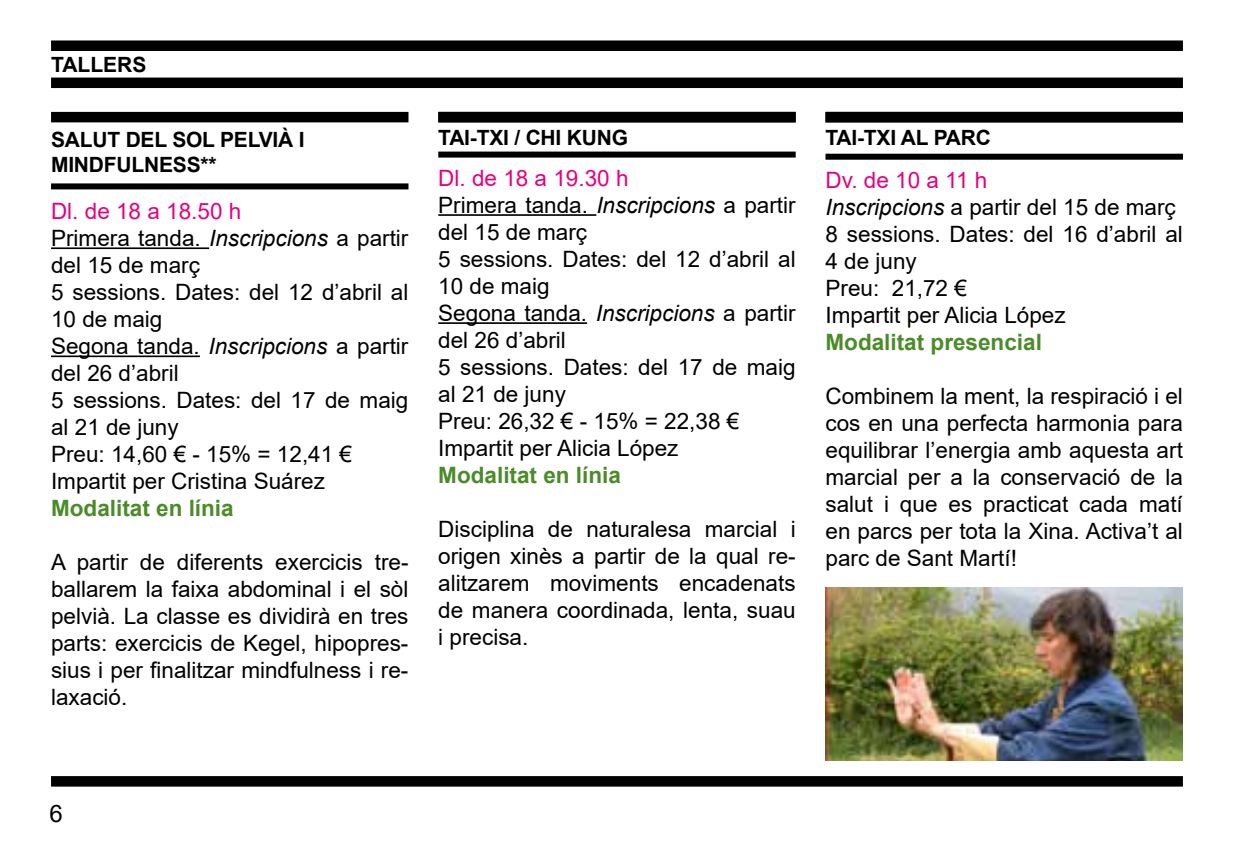
<style>
.page{position:relative;width:1234px;height:851px;background:#fff}
.page>*{position:absolute;margin:0;border:0;box-sizing:border-box;transform-origin:0 0}
.t1{font:24px "Arial";color:#000}
.t2{font:22.5px/27px "Arial";color:#000}
.t3{font:700 22.5px "Arial";color:#4a8c28}
.t4{font:700 21px "Arial";letter-spacing:-.01em;color:#000}
.s1{color:#e6007d}
.s2{font-style:italic}
</style>
<div class="page">
<div style="left:51px;top:776px;width:1131px;height:10px;background:#000"></div>
<div style="left:51px;top:40px;width:1131px;height:11px;background:#000"></div>
<div style="left:51px;top:77px;width:1131px;height:11px;background:#000"></div>
<div style="left:51px;top:112px;width:357px;height:10px;background:#000"></div>
<div style="left:438px;top:112px;width:357px;height:10px;background:#000"></div>
<div style="left:825px;top:112px;width:357px;height:10px;background:#000"></div>
<hr style="left:438px;top:214px;width:158px;height:2px;background:#000">
<hr style="left:438px;top:322px;width:149px;height:2px;background:#000">
<div style="left:438px;top:151px;width:357px;height:6px;background:#000"></div>
<div style="left:51px;top:183px;width:357px;height:6px;background:#000"></div>
<hr style="left:51px;top:247px;width:158px;height:2px;background:#000">
<hr style="left:51px;top:355px;width:149px;height:2px;background:#000">
<div style="left:825px;top:154px;width:357px;height:6px;background:#000"></div>
<img style="left:825px;top:587px;width:356px;height:173px">
<p class="t4" style="left:51px;top:50px;width:97px">TALLERS</p>
<p class="t4" style="left:51px;top:125px;width:255px">SALUT DEL SOL PELVIÀ I</p>
<p class="t4" style="left:438px;top:123px;width:191px">TAI-TXI / CHI KUNG</p>
<p class="t4" style="left:51px;top:150px;width:167px">MINDFULNESS**</p>
<p class="t2" style="left:51px;top:197px;width:359px"><span class="s1">Dl. de 18 a 18.50 h<br></span>Primera tanda. <span class="s2">Inscripcions</span> a partir del 15 de març<br>5 sessions. Dates: del 12 d’abril al<br>10 de maig<br>Segona tanda. <span class="s2">Inscripcions</span> a partir del 26 d’abril<br>5 sessions. Dates: del 17 de maig al 21 de juny<br>Preu: 14,60 € - 15% = 12,41 €<br>Impartit per Cristina Suárez</p>
<p class="t3" style="left:51px;top:492px;width:184px">Modalitat en línia</p>
<p class="t2" style="left:51px;top:548px;width:359px;text-align:justify">A partir de diferents exercicis tre&shy;ballarem la faixa abdominal i el sòl pelvià. La classe es dividirà en tres parts: exercicis de Kegel, hipopres&shy;sius i per finalitzar mindfulness i re&shy;laxació.</p>
<p class="t2" style="left:438px;top:164px;width:359px"><span class="s1">Dl. de 18 a 19.30 h<br></span>Primera tanda. <span class="s2">Inscripcions</span> a partir del 15 de març<br>5 sessions. Dates: del 12 d’abril al<br>10 de maig<br>Segona tanda. <span class="s2">Inscripcions</span> a partir del 26 d’abril<br>5 sessions. Dates: del 17 de maig al 21 de juny<br>Preu: 26,32 € - 15% = 22,38 €<br>Impartit per Alicia López</p>
<p class="t3" style="left:438px;top:459px;width:184px">Modalitat en línia</p>
<p class="t2" style="left:438px;top:515px;width:359px;text-align:justify">Disciplina de naturalesa marcial i origen xinès a partir de la qual re&shy;alitzarem moviments encadenats de manera coordinada, lenta, suau i precisa.</p>
<p class="t4" style="left:825px;top:123px;width:167px">TAI-TXI AL PARC</p>
<p class="t2" style="left:825px;top:166px;width:359px"><span class="s1">Dv. de 10 a 11 h<br></span><span class="s2">Inscripcions</span> a partir del 15 de març<br>8 sessions. Dates: del 16 d’abril al<br>4 de juny<br>Preu: 21,72 €<br>Impartit per Alicia López</p>
<p class="t3" style="left:825px;top:326px;width:218px">Modalitat presencial</p>
<p class="t2" style="left:825px;top:382px;width:359px;text-align:justify">Combinem la ment, la respiració i el cos en una perfecta harmonia para equilibrar l’energia amb aquesta art marcial per a la conservació de la salut i que es practicat cada matí en parcs per tota la Xina. Activa’t al parc de Sant Martí!</p>
<p class="t1" style="left:49px;top:797px;width:15px">6</p>
</div>
